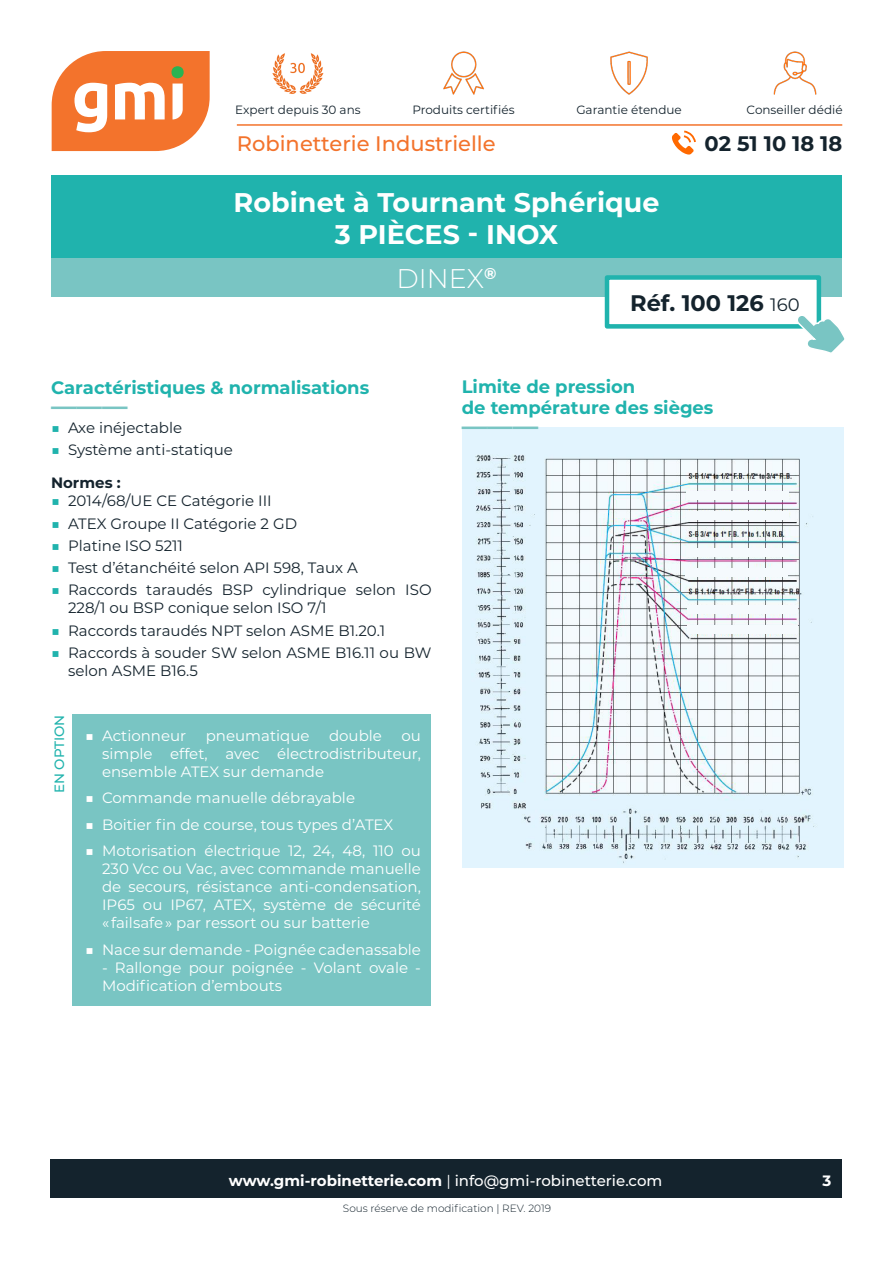
<style>
.page{position:relative;width:893px;height:1263px;background:#fff}
.page>*{position:absolute;margin:0;border:0;box-sizing:border-box;transform-origin:0 0}
.TITRE_Fiche_produit{font:700 27px "Montserrat";color:#fff}
.TITRE_Fiche_produit-2{font:300 27px "Montserrat";color:#fff}
.SOULIGNEMENT_SOUS-TI{font:700 25.5px "Montserrat";color:#79c5c3}
.RÉFÉRENCE{font:700 22.5px "Montserrat";color:#14232d}
.t1{font:500 21px "Montserrat";color:#f3732c}
.t2{font:700 21px "Montserrat";color:#14232d}
.SOUS-TITRE{font:700 18px "Montserrat";color:#20b3ad}
.t3{font:15px/18px "Montserrat";color:#fff;text-align:justify}
.t4{font:15px/18px "Montserrat";color:#14232d}
.t5{font:500 15px "Montserrat";color:#fff}
.TEXTE{font:700 15px "Montserrat";color:#14232d}
.t6{font:700 15px "Montserrat";color:#fff}
.t7{font:500 13.5px "Montserrat";color:#20b3ad}
.t8{font:12px "Montserrat";color:#14232d}
.NOTE_BAS_DE_PAGE{font:300 10.5px "Montserrat";color:#14232d}
.s1{font-weight:500;color:#20b3ad}
.s2{font-weight:500}
.s3{font-weight:400;font-size:18px}
.s4{font-weight:700}
.s5{font-weight:400}
</style>
<div class="page">
<div style="left:52px;top:175px;width:790px;height:83px;background:#20b3ad"></div>
<div style="left:52px;top:258px;width:790px;height:39px;background:#79c5c3"></div>
<div style="left:605px;top:275px;width:216px;height:54px;background:#fff;border:4px solid #20b3ad"></div>
<div style="left:50px;top:1160px;width:792px;height:38px;background:#14232d"></div>
<svg style="left:52px;top:51px;width:158px;height:100px"></svg>
<hr style="left:237px;top:124px;width:605px;height:2px;background:#f3732c">
<img style="left:443px;top:51px;width:41px;height:44px">
<img style="left:610px;top:51px;width:38px;height:44px">
<img style="left:773px;top:51px;width:44px;height:44px">
<svg style="left:672px;top:131px;width:24px;height:24px"></svg>
<svg style="left:795px;top:313px;width:50px;height:40px"></svg>
<img style="left:272px;top:53px;width:52px;height:41px">
<div style="left:72px;top:714px;width:359px;height:291px;background:#79c5c3"></div>
<img style="left:463px;top:427px;width:380px;height:440px">
<div style="left:686px;top:492px;width:103px;height:8px;background:#f5fafd"></div>
<div style="left:686px;top:511px;width:103px;height:8px;background:#f5fafd"></div>
<div style="left:686px;top:549px;width:103px;height:8px;background:#f5fafd"></div>
<div style="left:685px;top:568px;width:103px;height:8px;background:#f5fafd"></div>
<div style="left:687px;top:606px;width:111px;height:8px;background:#f5fafd"></div>
<div style="left:687px;top:626px;width:111px;height:8px;background:#f5fafd"></div>
<p class="t8" style="left:235px;top:101px;width:127px">Expert depuis 30 ans</p>
<p class="t8" style="left:412px;top:101px;width:104px">Produits certifiés</p>
<p class="t8" style="left:576px;top:101px;width:107px">Garantie étendue</p>
<p class="t8" style="left:747px;top:101px;width:98px">Conseiller dédié</p>
<h3 class="t1" style="left:237px;top:129px;width:260px">Robinetterie Industrielle</h3>
<p class="TITRE_Fiche_produit" style="left:234px;top:183px;width:427px">Robinet à Tournant Sphérique</p>
<p class="TITRE_Fiche_produit" style="left:335px;top:215px;width:225px">3 PIÈCES - INOX</p>
<p class="TITRE_Fiche_produit-2" style="left:397px;top:260px;width:101px">DINEX<sup>®</sup></p>
<h3 class="t2" style="left:705px;top:129px;width:139px">02 51 10 18 18</h3>
<p class="SOUS-TITRE" style="left:51px;top:375px;width:320px">Caractéristiques &amp; normalisations</p>
<p class="SOULIGNEMENT_SOUS-TI" style="left:51px;top:387px;width:78px">――—</p>
<p class="t4" style="left:51px;top:418px;width:133px"><span class="s1">■</span> Axe inéjectable</p>
<p class="t4" style="left:51px;top:440px;width:183px"><span class="s1">■</span> Système anti-statique</p>
<p class="TEXTE" style="left:51px;top:472px;width:71px">Normes :</p>
<p class="t4" style="left:51px;top:491px;width:222px"><span class="s1">■</span> 2014/68/UE CE Catégorie III</p>
<p class="t4" style="left:51px;top:514px;width:248px"><span class="s1">■</span> ATEX Groupe II Catégorie 2 GD</p>
<p class="t4" style="left:51px;top:536px;width:133px"><span class="s1">■</span> Platine ISO 5211</p>
<p class="t4" style="left:51px;top:558px;width:308px"><span class="s1">■</span> Test d’étanchéité selon API 598, Taux A</p>
<p class="t4" style="left:68px;top:580px;width:365px;text-indent:-17px"><span class="s1">■</span> Raccords taraudés BSP cylindrique selon ISO<br>228/1 ou BSP conique selon ISO 7/1</p>
<p class="t4" style="left:51px;top:621px;width:336px"><span class="s1">■</span> Raccords taraudés NPT selon ASME B1.20.1</p>
<p class="t4" style="left:68px;top:643px;width:365px;text-indent:-17px"><span class="s1">■</span> Raccords à souder SW selon ASME B16.11 ou BW selon ASME B16.5</p>
<p class="t7" style="left:50px;top:793px;width:80px;rotate:-90deg">EN OPTION</p>
<p class="t3" style="left:85px;top:726px;width:103px"><span class="s2">■</span> Actionneur</p>
<p class="t3" style="left:206px;top:726px;width:105px">pneumatique</p>
<p class="t3" style="left:329px;top:726px;width:54px">double</p>
<p class="t3" style="left:102px;top:726px;width:320px;text-indent:299px">ou simple effet, avec électrodistributeur, ensemble ATEX sur demande</p>
<p class="t3" style="left:85px;top:788px;width:271px"><span class="s2">■</span> Commande manuelle débrayable</p>
<p class="t3" style="left:85px;top:815px;width:310px"><span class="s2">■</span> Boitier fin de course, tous types d’ATEX</p>
<p class="t3" style="left:102px;top:841px;width:320px;text-indent:-17px"><span class="s2">■</span> Motorisation électrique 12, 24, 48, 110 ou 230 Vcc ou Vac, avec commande manuelle de secours, résistance anti-condensation, IP65 ou IP67, ATEX, système de sécurité « failsafe » par ressort ou sur batterie</p>
<p class="t3" style="left:85px;top:940px;width:337px"><span class="s2">■</span> Nace sur demande - Poignée cadenassable</p>
<p class="t3" style="left:102px;top:958px;width:320px">- Rallonge pour poignée - Volant ovale -<br>Modification d’embouts</p>
<p class="RÉFÉRENCE" style="left:630px;top:287px;width:171px">Réf. 100 126 <span class="s3">160</span></p>
<p class="SOUS-TITRE" style="left:462px;top:373px;width:175px">Limite de pression</p>
<p class="SOUS-TITRE" style="left:462px;top:394px;width:253px">de température des sièges</p>
<p class="SOULIGNEMENT_SOUS-TI" style="left:462px;top:407px;width:78px">――—</p>
<p class="t5" style="left:229px;top:1170px;width:435px"><span class="s4">www.gmi-robinetterie.com</span> <span class="s5">|</span> info@gmi-robinetterie.com</p>
<p class="t6" style="left:822px;top:1170px;width:10px">3</p>
<p class="NOTE_BAS_DE_PAGE" style="left:343px;top:1201px;width:210px">Sous réserve de modification | REV. 2019</p>
</div>
